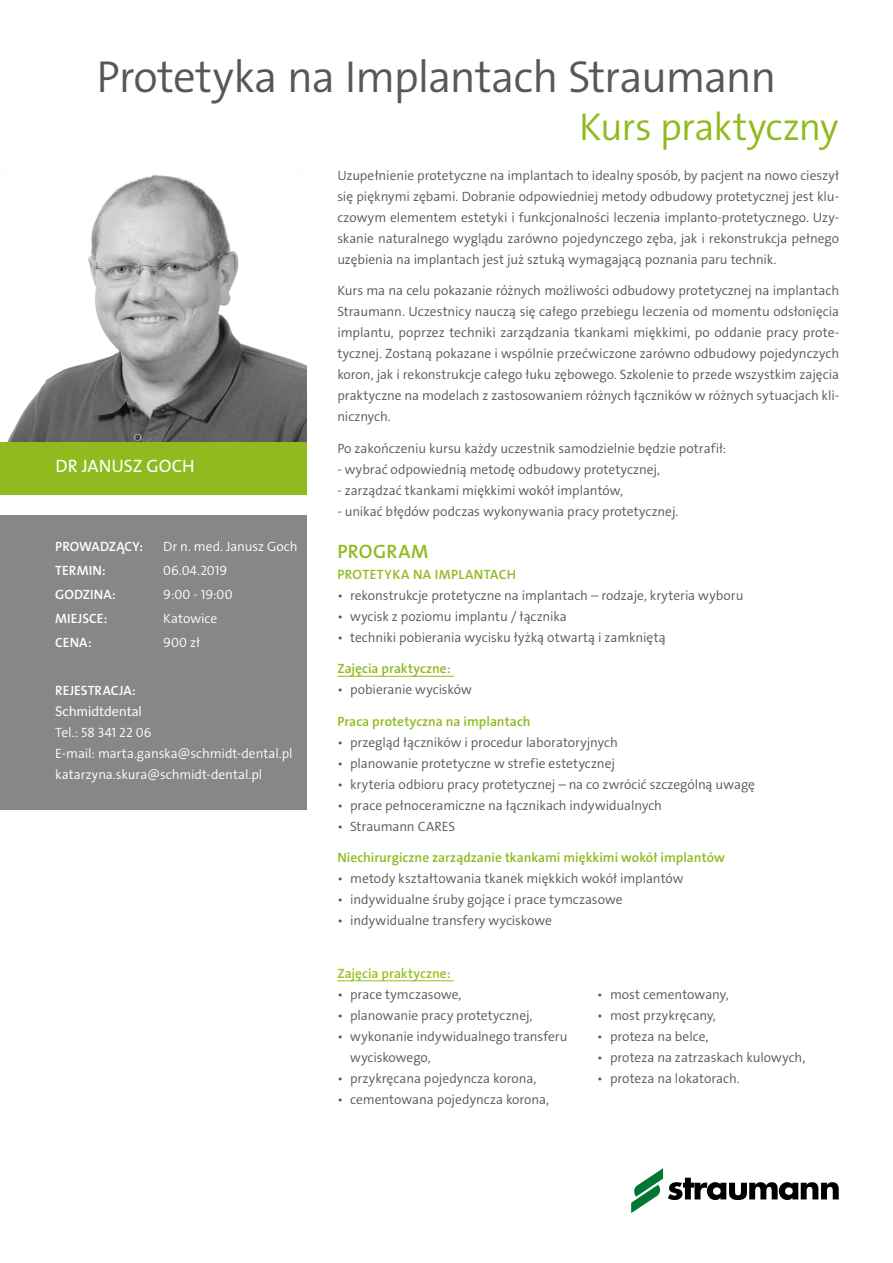
<style>
.page{position:relative;width:893px;height:1263px;background:#fff}
.page>*{position:absolute;margin:0;border:0;box-sizing:border-box;transform-origin:0 0}
.t1{font:45px "The Sans LP4 Se Lig";letter-spacing:-.025em;color:#575756}
.t2{font:39px "The Sans LP4 Se Lig";letter-spacing:-.02em;color:#90ba1e}
.t3{font:19.5px "The Sans LP6 Se Bld";letter-spacing:.02em;color:#90ba1e}
.t4{font:18px "The Sans LP5 Plain";letter-spacing:-.005em;color:#fff}
.t5{font:13.5px/21px "The Sans LP4 Se Lig";letter-spacing:-.005em;color:#575756;text-align:justify}
.t6{font:13.5px/21px "The Sans LP4 Se Lig";color:#fff}
.t7{font:13.5px "The Sans LP6 Se Bld";color:#90ba1e}
.t8{font:13.5px "The Sans LP6 Se Bld";color:#fff}
.t9{font:13.5px "The Sans LP6 Se Bld";letter-spacing:.025em;color:#90ba1e}
.t10{font:13.5px "The Sans LP6 Se Bld";letter-spacing:.005em;color:#95c11f}
.t11{font:13.5px "Lato";letter-spacing:.01em;color:#fff}
</style>
<div class="page">
<img style="left:7px;top:174px;width:299px;height:268px">
<div style="left:0;top:442px;width:306px;height:53px;background:#90ba1e"></div>
<div style="left:0;top:516px;width:306px;height:294px;background:#878787"></div>
<hr style="left:337px;top:676px;width:117px;height:1px;background:#90ba1e">
<hr style="left:337px;top:980px;width:117px;height:1px;background:#95c11f">
<svg style="left:631px;top:1168px;width:208px;height:45px"></svg>
<h1 class="t1" style="left:97px;top:48px;width:681px">Protetyka na Implantach Straumann</h1>
<h2 class="t2" style="left:579px;top:102px;width:261px">Kurs praktyczny</h2>
<p class="t5" style="left:337px;top:165px;width:503px">Uzupełnienie protetyczne na implantach to idealny sposób, by pacjent na nowo cieszył się pięknymi zębami. Dobranie odpowiedniej metody odbudowy protetycznej jest klu&shy;czowym elementem estetyki i funkcjonalności leczenia implanto-protetycznego. Uzy&shy;skanie naturalnego wyglądu zarówno pojedynczego zęba, jak i rekonstrukcja pełnego uzębienia na implantach jest już sztuką wymagającą poznania paru technik.</p>
<p class="t5" style="left:337px;top:280px;width:503px">Kurs ma na celu pokazanie różnych możliwości odbudowy protetycznej na implantach Straumann. Uczestnicy nauczą się całego przebiegu leczenia od momentu odsłonięcia implantu, poprzez techniki zarządzania tkankami miękkimi, po oddanie pracy prote&shy;tycznej. Zostaną pokazane i wspólnie przećwiczone zarówno odbudowy pojedynczych koron, jak i rekonstrukcje całego łuku zębowego. Szkolenie to przede wszystkim zajęcia praktyczne na modelach z zastosowaniem różnych łączników w różnych sytuacjach kli&shy;nicznych.</p>
<p class="t5" style="left:337px;top:438px;width:391px">Po zakończeniu kursu każdy uczestnik samodzielnie będzie potrafił:</p>
<p class="t5" style="left:337px;top:459px;width:324px">- wybrać odpowiednią metodę odbudowy protetycznej,</p>
<p class="t5" style="left:337px;top:480px;width:287px">- zarządzać tkankami miękkimi wokół implantów,</p>
<p class="t5" style="left:337px;top:501px;width:343px">- unikać błędów podczas wykonywania pracy protetycznej.</p>
<h3 class="t3" style="left:337px;top:538px;width:93px">PROGRAM</h3>
<p class="t9" style="left:337px;top:565px;width:180px">PROTETYKA NA IMPLANTACH</p>
<p class="t5" style="left:337px;top:585px;width:408px">• rekonstrukcje protetyczne na implantach – rodzaje, kryteria wyboru</p>
<p class="t5" style="left:337px;top:606px;width:231px">• wycisk z poziomu implantu / łącznika</p>
<p class="t5" style="left:337px;top:627px;width:330px">• techniki pobierania wycisku łyżką otwartą i zamkniętą</p>
<p class="t7" style="left:337px;top:660px;width:115px">Zajęcia praktyczne:</p>
<p class="t5" style="left:337px;top:679px;width:136px">• pobieranie wycisków</p>
<p class="t7" style="left:337px;top:712px;width:195px">Praca protetyczna na implantach</p>
<p class="t5" style="left:337px;top:732px;width:282px">• przegląd łączników i procedur laboratoryjnych</p>
<p class="t5" style="left:337px;top:753px;width:279px">• planowanie protetyczne w strefie estetycznej</p>
<p class="t5" style="left:337px;top:774px;width:419px">• kryteria odbioru pracy protetycznej – na co zwrócić szczególną uwagę</p>
<p class="t5" style="left:337px;top:795px;width:326px">• prace pełnoceramiczne na łącznikach indywidualnych</p>
<p class="t5" style="left:337px;top:816px;width:119px">• Straumann CARES</p>
<p class="t7" style="left:337px;top:849px;width:389px">Niechirurgiczne zarządzanie tkankami miękkimi wokół implantów</p>
<p class="t5" style="left:337px;top:868px;width:348px">• metody kształtowania tkanek miękkich wokół implantów</p>
<p class="t5" style="left:337px;top:889px;width:287px">• indywidualne śruby gojące i prace tymczasowe</p>
<p class="t5" style="left:337px;top:910px;width:216px">• indywidualne transfery wyciskowe</p>
<p class="t10" style="left:337px;top:964px;width:115px">Zajęcia praktyczne:</p>
<p class="t5" style="left:337px;top:984px;width:126px">• prace tymczasowe,</p>
<p class="t5" style="left:337px;top:1005px;width:197px">• planowanie pracy protetycznej,</p>
<p class="t5" style="left:350px;top:1026px;width:219px;text-indent:-13px">• wykonanie indywidualnego transferu wyciskowego,</p>
<p class="t5" style="left:337px;top:1068px;width:201px">• przykręcana pojedyncza korona,</p>
<p class="t5" style="left:337px;top:1089px;width:213px">• cementowana pojedyncza korona,</p>
<h3 class="t4" style="left:55px;top:455px;width:141px">DR JANUSZ GOCH</h3>
<p class="t8" style="left:55px;top:538px;width:89px">PROWADZĄCY:</p>
<p class="t6" style="left:163px;top:536px;width:136px">Dr n. med. Janusz Goch</p>
<p class="t8" style="left:55px;top:562px;width:52px">TERMIN:</p>
<p class="t6" style="left:163px;top:560px;width:65px">06.04.2019</p>
<p class="t8" style="left:55px;top:586px;width:62px">GODZINA:</p>
<p class="t6" style="left:163px;top:584px;width:71px">9:00 - 19:00</p>
<p class="t8" style="left:55px;top:610px;width:54px">MIEJSCE:</p>
<p class="t6" style="left:163px;top:608px;width:55px">Katowice</p>
<p class="t8" style="left:55px;top:634px;width:38px">CENA:</p>
<p class="t6" style="left:163px;top:632px;width:38px">900 zł</p>
<p class="t8" style="left:55px;top:682px;width:82px">REJESTRACJA:</p>
<p class="t11" style="left:55px;top:701px;width:88px">Schmidtdental</p>
<p class="t6" style="left:55px;top:722px;width:239px">Tel.: 58 341 22 06<br>E-mail: marta.ganska@schmidt-dental.pl katarzyna.skura@schmidt-dental.pl</p>
<p class="t5" style="left:597px;top:984px;width:133px">• most cementowany,</p>
<p class="t5" style="left:597px;top:1005px;width:120px">• most przykręcany,</p>
<p class="t5" style="left:597px;top:1026px;width:113px">• proteza na belce,</p>
<p class="t5" style="left:597px;top:1047px;width:210px">• proteza na zatrzaskach kulowych,</p>
<p class="t5" style="left:597px;top:1068px;width:144px">• proteza na lokatorach.</p>
</div>
